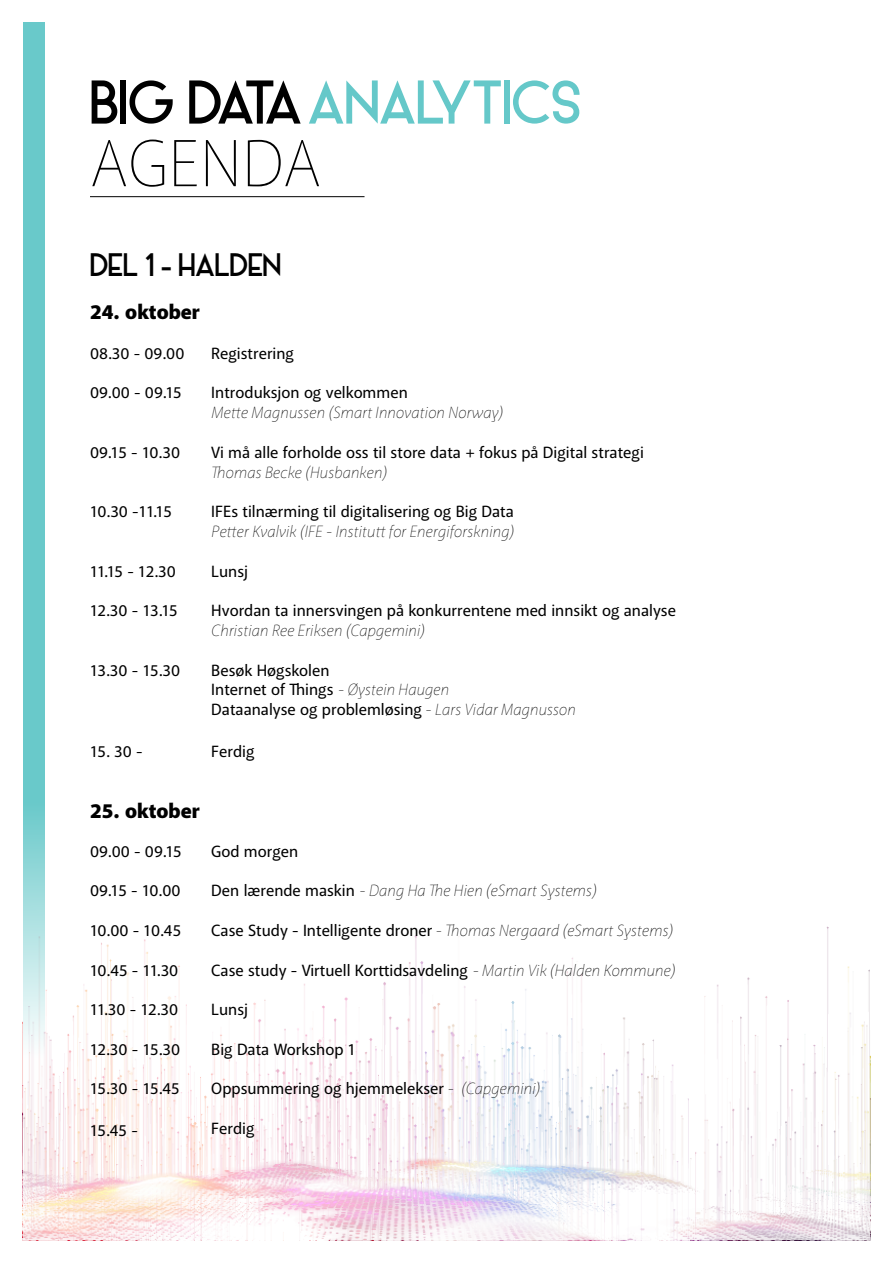
<style>
.page{position:relative;width:893px;height:1263px;background:#fff}
.page>*{position:absolute;margin:0;border:0;box-sizing:border-box;transform-origin:0 0}
.t1{font:100 67.5px "Akagi Pro";color:#000}
.t2{font:54px "Alpaca Scarlett Demo";color:#65c8c9}
.t3{font:28.5px "Alpaca Scarlett Demo";color:#000}
.t4{font:900 21px "Akagi Pro";color:#000}
.t5{font:500 16.5px/19.8px "Akagi Pro";color:#000}
.t6{font:italic 100 16.5px "Akagi Pro";color:#000}
.s1{color:#000}
.s2{font-weight:100;font-style:italic}
.s3{font-weight:500;font-style:normal}
</style>
<div class="page">
<svg style="left:45px;top:926px;width:825px;height:314px"></svg>
<hr style="left:90px;top:196px;width:274px;height:1px;background:#000">
<svg style="left:23px;top:22px;width:22px;height:1218px;background:#8ed3d4"></svg>
<h2 class="t2" style="left:90px;top:67px;width:493px"><span class="s1">BIG DATA</span>ANALYTICS</h2>
<h1 class="t1" style="left:90px;top:123px;width:233px">AGENDA</h1>
<h3 class="t3" style="left:90px;top:246px;width:193px">DEL 1 - HALDEN</h3>
<p class="t4" style="left:90px;top:299px;width:112px">24. oktober</p>
<p class="t5" style="left:90px;top:343px;width:96px">08.30 - 09.00</p>
<p class="t5" style="left:90px;top:383px;width:93px">09.00 - 09.15</p>
<p class="t5" style="left:90px;top:442px;width:92px">09.15 - 10.30</p>
<p class="t5" style="left:90px;top:502px;width:84px">10.30 -11.15</p>
<p class="t5" style="left:90px;top:561px;width:87px">11.15 - 12.30</p>
<p class="t5" style="left:90px;top:601px;width:89px">12.30 - 13.15</p>
<p class="t5" style="left:90px;top:660px;width:92px">13.30 - 15.30</p>
<p class="t5" style="left:90px;top:741px;width:54px">15. 30 -</p>
<p class="t5" style="left:211px;top:343px;width:84px">Registrering</p>
<p class="t5" style="left:211px;top:383px;width:198px">Introduksjon og velkommen</p>
<p class="t6" style="left:211px;top:403px;width:293px">Mette Magnussen (Smart Innovation Norway)</p>
<p class="t5" style="left:211px;top:442px;width:434px">Vi må alle forholde oss til store data + fokus på Digital strategi</p>
<p class="t6" style="left:211px;top:462px;width:177px">Thomas Becke (Husbanken)</p>
<p class="t5" style="left:211px;top:502px;width:304px">IFEs tilnærming til digitalisering og Big Data</p>
<p class="t6" style="left:211px;top:521px;width:304px">Petter Kvalvik (IFE - Institutt for Energiforskning)</p>
<p class="t5" style="left:211px;top:561px;width:38px">Lunsj</p>
<p class="t5" style="left:211px;top:601px;width:466px">Hvordan ta innersvingen på konkurrentene med innsikt og analyse</p>
<p class="t6" style="left:211px;top:620px;width:215px">Christian Ree Eriksen (Capgemini)</p>
<p class="t5" style="left:211px;top:660px;width:366px">Besøk Høgskolen<br>Internet of Things <span class="s2">- Øystein Haugen<br></span>Dataanalyse og problemløsing <span class="s2">- Lars Vidar Magnusson</span></p>
<p class="t5" style="left:211px;top:741px;width:45px">Ferdig</p>
<p class="t4" style="left:90px;top:798px;width:111px">25. oktober</p>
<p class="t5" style="left:90px;top:841px;width:93px">09.00 - 09.15</p>
<p class="t5" style="left:90px;top:881px;width:92px">09.15 - 10.00</p>
<p class="t5" style="left:90px;top:921px;width:93px">10.00 - 10.45</p>
<p class="t5" style="left:90px;top:960px;width:90px">10.45 - 11.30</p>
<p class="t5" style="left:90px;top:1000px;width:90px">11.30 - 12.30</p>
<p class="t5" style="left:90px;top:1039px;width:92px">12.30 - 15.30</p>
<p class="t5" style="left:90px;top:1079px;width:91px">15.30 - 15.45</p>
<p class="t5" style="left:90px;top:1120px;width:50px">15.45 -</p>
<p class="t5" style="left:211px;top:841px;width:89px">God morgen</p>
<p class="t6" style="left:211px;top:881px;width:387px"><span class="s3">Den lærende maskin</span> - Dang Ha The Hien (eSmart Systems)</p>
<p class="t6" style="left:211px;top:920px;width:463px"><span class="s3">Case Study - Intelligente droner</span> - Thomas Nergaard (eSmart Systems)</p>
<p class="t5" style="left:211px;top:960px;width:465px">Case study - Virtuell Korttidsavdeling <span class="s2">- Martin Vik (Halden Kommune)</span></p>
<p class="t5" style="left:211px;top:1000px;width:38px">Lunsj</p>
<p class="t5" style="left:211px;top:1039px;width:146px">Big Data Workshop 1</p>
<p class="t5" style="left:211px;top:1079px;width:330px">Oppsummering og hjemmelekser <span class="s2">- (Capgemini)</span></p>
<p class="t5" style="left:211px;top:1119px;width:45px">Ferdig</p>
</div>
